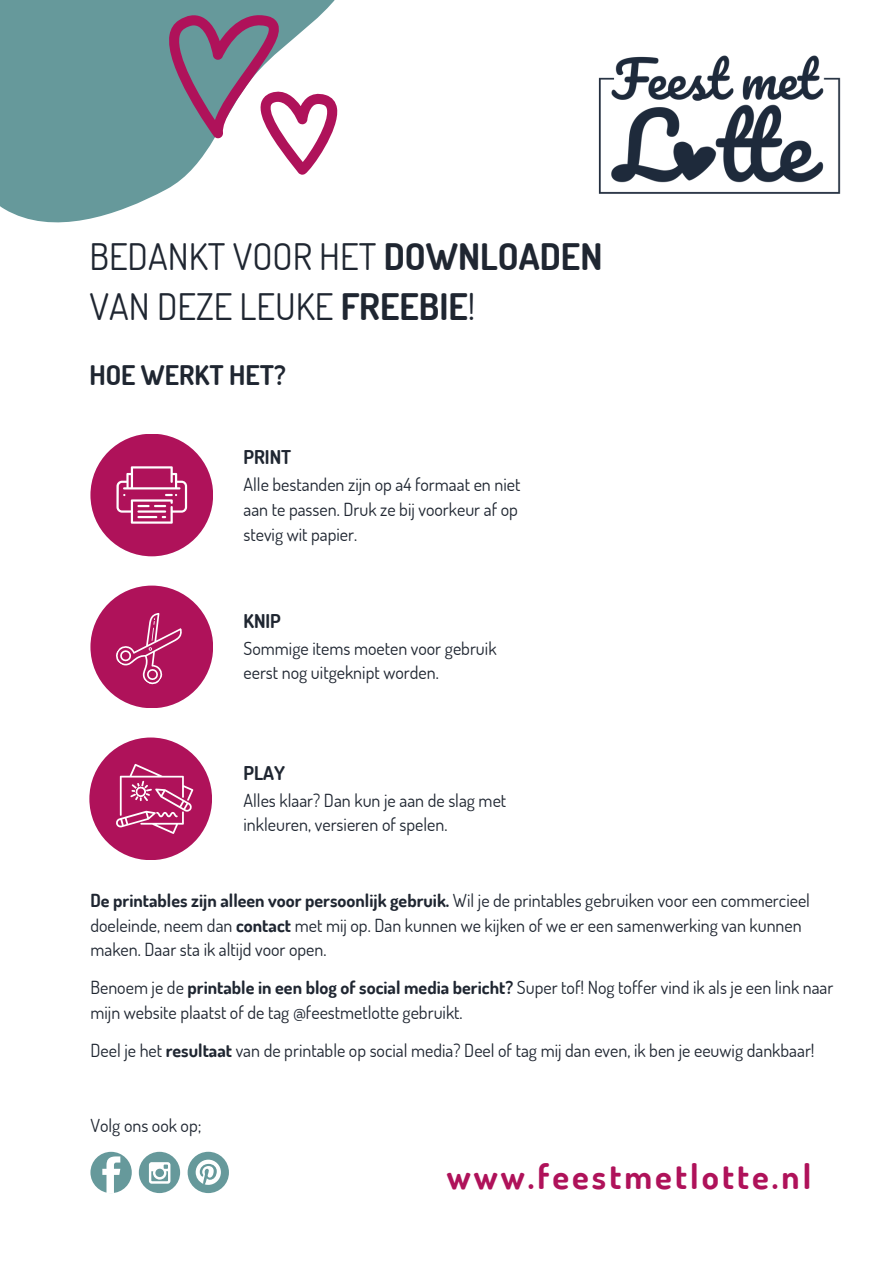
<style>
.page{position:relative;width:894px;height:1264px;background:#fff}
.page>*{position:absolute;margin:0;border:0;box-sizing:border-box;transform-origin:0 0}
.t1{font:36.45px/50.7px "Dosis";color:#1f2631}
.t2{font:700 34.5px "Dosis";letter-spacing:.09em;color:#af125a}
.t3{font:700 27px "Dosis";color:#1f2631}
.t4{font:700 19.05px "Dosis";color:#1f2631}
.t5{font:18px/24.8px "Dosis";color:#1f2631}
.s1{font-weight:700}
</style>
<div class="page">
<svg style="left:0;top:0;width:335px;height:223px;fill:#66999b"></svg>
<svg style="left:164px;top:10px;width:174px;height:165px"></svg>
<div style="left:90px;top:433px;width:123px;height:123px;background:#af125a;border-radius:50%"></div>
<div style="left:90px;top:585px;width:123px;height:123px;background:#af125a;border-radius:50%"></div>
<div style="left:89px;top:737px;width:123px;height:123px;background:#af125a;border-radius:50%"></div>
<svg style="left:116px;top:466px;width:71px;height:57px"></svg>
<svg style="left:116px;top:613px;width:66px;height:72px"></svg>
<svg style="left:116px;top:763px;width:77px;height:70px"></svg>
<img style="left:598px;top:55px;width:243px;height:139px">
<div style="left:139px;top:1151px;width:41px;height:42px;background:#66999b;border-radius:50%"></div>
<svg style="left:149px;top:1162px;width:21px;height:21px"></svg>
<div style="left:187px;top:1151px;width:42px;height:42px;background:#66999b;border-radius:50%"></div>
<svg style="left:196px;top:1159px;width:25px;height:25px"></svg>
<div style="left:90px;top:1151px;width:42px;height:42px;background:#66999b;border-radius:50%"></div>
<svg style="left:102px;top:1156px;width:18px;height:37px"></svg>
<p class="t1" style="left:89px;top:230px;width:514px">BEDANKT VOOR HET <span class="s1">DOWNLOADEN<br></span>VAN DEZE LEUKE <span class="s1">FREEBIE</span>!</p>
<p class="t3" style="left:89px;top:357px;width:198px">HOE WERKT HET?</p>
<h1 class="t4" style="left:243px;top:445px;width:49px">PRINT</h1>
<h3 class="t5" style="left:243px;top:472px;width:278px">Alle bestanden zijn op a4 formaat en niet aan te passen. Druk ze bij voorkeur af op stevig wit papier.</h3>
<p class="t4" style="left:243px;top:608px;width:39px">KNIP</p>
<h4 class="t5" style="left:243px;top:635px;width:254px">Sommige items moeten voor gebruik eerst nog uitgeknipt worden.</h4>
<p class="t4" style="left:243px;top:760px;width:43px">PLAY</p>
<p class="t5" style="left:243px;top:787px;width:264px">Alles klaar? Dan kun je aan de slag met inkleuren, versieren of spelen.</p>
<h4 class="t5" style="left:90px;top:887px;width:720px"><span class="s1">De printables zijn alleen voor persoonlijk gebruik.</span> Wil je de printables gebruiken voor een commercieel doeleinde, neem dan <span class="s1">contact</span> met mij op. Dan kunnen we kijken of we er een samenwerking van kunnen maken. Daar sta ik altijd voor open.</h4>
<p class="t5" style="left:90px;top:974px;width:744px">Benoem je de <span class="s1">printable in een blog of social media bericht?</span> Super tof! Nog toffer vind ik als je een link naar mijn website plaatst of de tag @feestmetlotte gebruikt.</p>
<p class="t5" style="left:90px;top:1037px;width:725px">Deel je het <span class="s1">resultaat</span> van de printable op social media? Deel of tag mij dan even, ik ben je eeuwig dankbaar!</p>
<p class="t5" style="left:90px;top:1112px;width:113px">Volg ons ook op;</p>
<h4 class="t2" style="left:446px;top:1153px;width:366px">www.feestmetlotte.nl</h4>
</div>
